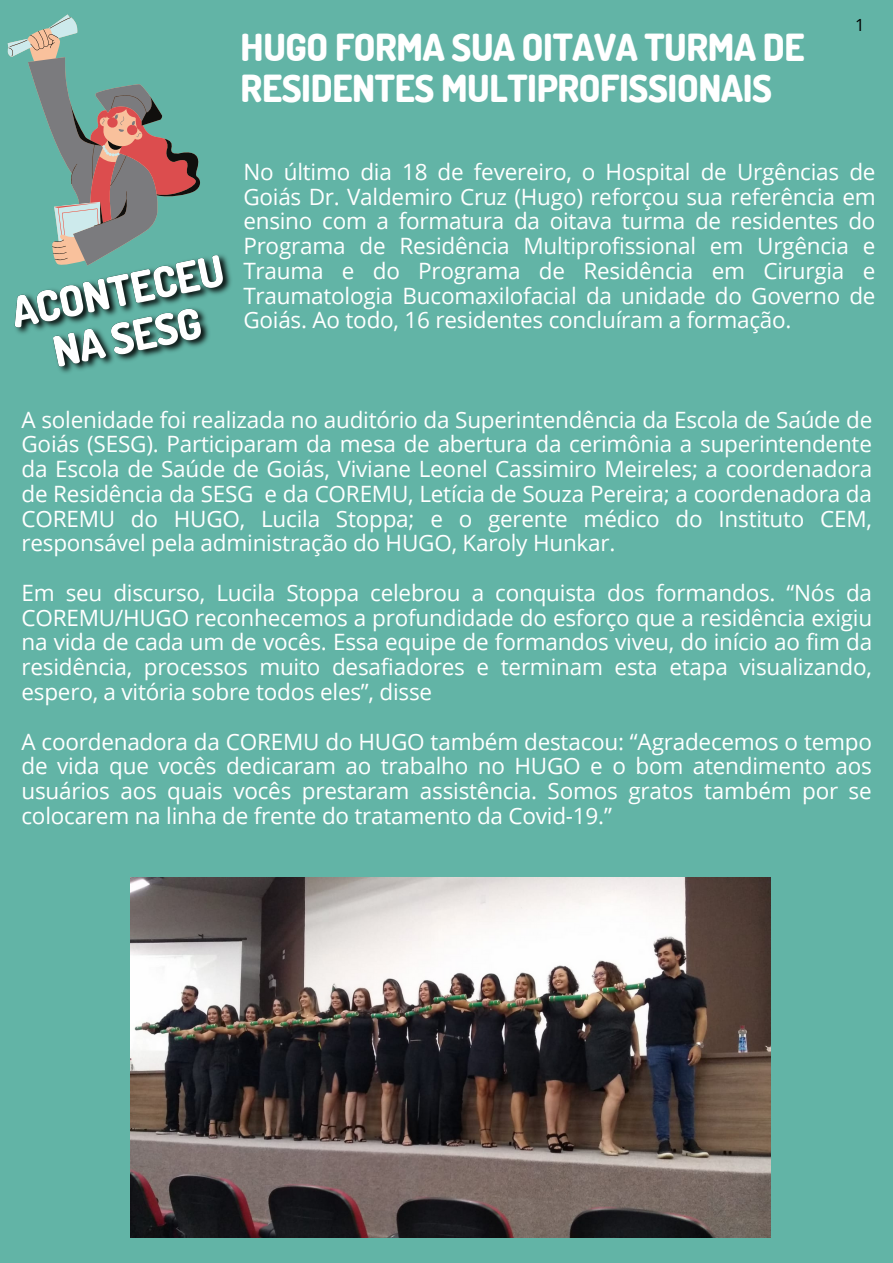
<style>
.page{position:relative;width:893px;height:1263px;background:#62b4a6}
.page>*{position:absolute;margin:0;border:0;box-sizing:border-box;transform-origin:0 0}
.t1{font:800 37.28px/40.5px "Dosis";letter-spacing:-.01em;color:#fff}
.t2{font:22.5px/24.8px "Open Sans";letter-spacing:-.01em;color:#fff;text-align:justify}
.t3{font:16.8px "Open Sans";color:#000}
</style>
<div class="page">
<svg style="left:9px;top:18px;width:191px;height:217px"></svg>
<img style="left:131px;top:877px;width:639px;height:360px">
<img style="left:14px;top:235px;width:217px;height:138px">
<p class="t1" style="left:241px;top:26px;width:565px">HUGO FORMA SUA OITAVA TURMA DE<br>RESIDENTES MULTIPROFISSIONAIS</p>
<p class="t3" style="left:855px;top:13px;width:11px">1</p>
<p class="t2" style="left:243px;top:159px;width:634px">No último dia 18 de fevereiro, o Hospital de Urgências de Goiás Dr. Valdemiro Cruz (Hugo) reforçou sua referência em ensino com a formatura da oitava turma de residentes do Programa de Residência Multiprofissional em Urgência e Trauma e do Programa de Residência em Cirurgia e Traumatologia Bucomaxilofacial da unidade do Governo de Goiás. Ao todo, 16 residentes concluíram a formação.</p>
<p class="t2" style="left:21px;top:406px;width:852px">A solenidade foi realizada no auditório da Superintendência da Escola de Saúde de Goiás (SESG). Participaram da mesa de abertura da cerimônia a superintendente da Escola de Saúde de Goiás, Viviane Leonel Cassimiro Meireles; a coordenadora de Residência da SESG e da COREMU, Letícia de Souza Pereira; a coordenadora da COREMU do HUGO, Lucila Stoppa; e o gerente médico do Instituto CEM, responsável pela administração do HUGO, Karoly Hunkar.</p>
<p class="t2" style="left:21px;top:580px;width:852px">Em seu discurso, Lucila Stoppa celebrou a conquista dos formandos. “Nós da COREMU/HUGO reconhecemos a profundidade do esforço que a residência exigiu na vida de cada um de vocês. Essa equipe de formandos viveu, do início ao fim da residência, processos muito desafiadores e terminam esta etapa visualizando, espero, a vitória sobre todos eles”, disse</p>
<p class="t2" style="left:21px;top:728px;width:852px">A coordenadora da COREMU do HUGO também destacou: “Agradecemos o tempo de vida que vocês dedicaram ao trabalho no HUGO e o bom atendimento aos usuários aos quais vocês prestaram assistência. Somos gratos também por se colocarem na linha de frente do tratamento da Covid-19.”</p>
</div>
